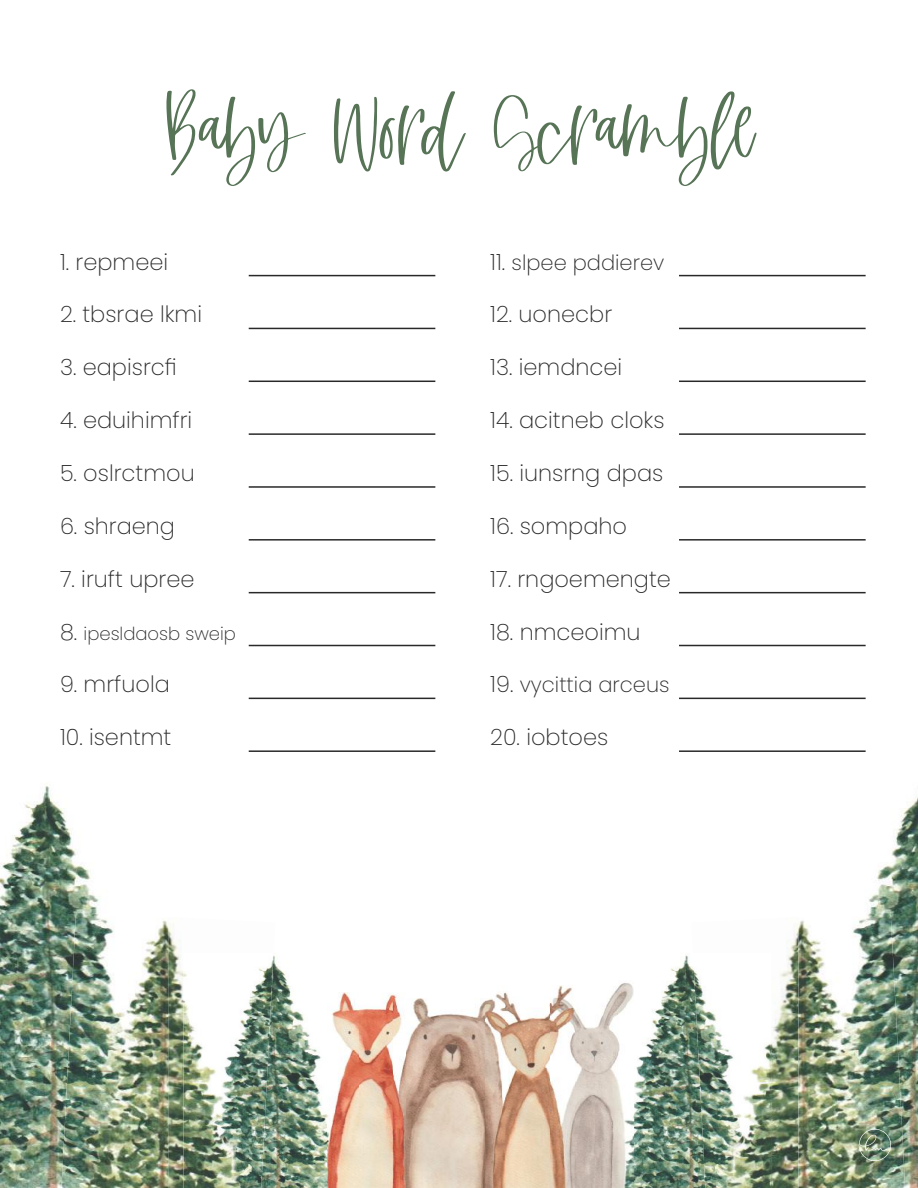
<style>
.page{position:relative;width:918px;height:1188px;background:#fff}
.page>*{position:absolute;margin:0;border:0;box-sizing:border-box;transform-origin:0 0}
.t1{font:165px "Aberfoyle South Script";color:#577457}
.t2{font:200 22.5px "Poppins";color:#292929}
.t3{font:200 21px "Poppins";color:#292929}
.t4{font:200 18px "Poppins";color:#292929}
.s1{font-size:22.5px}
</style>
<div class="page">
<img style="left:0;top:786px;width:99px;height:402px">
<img style="left:275px;top:960px;width:73px;height:228px">
<img style="left:634px;top:955px;width:57px;height:233px">
<img style="left:168px;top:924px;width:107px;height:264px">
<img style="left:61px;top:912px;width:107px;height:276px">
<img style="left:183px;top:953px;width:91px;height:235px">
<img style="left:869px;top:796px;width:49px;height:392px">
<img style="left:691px;top:924px;width:107px;height:264px">
<img style="left:693px;top:953px;width:78px;height:235px">
<img style="left:798px;top:912px;width:107px;height:276px">
<img style="left:559px;top:983px;width:75px;height:205px">
<img style="left:405px;top:999px;width:81px;height:189px">
<img style="left:486px;top:986px;width:89px;height:202px">
<img style="left:327px;top:993px;width:78px;height:195px">
<svg style="left:859px;top:1129px;width:32px;height:32px"></svg>
<hr style="left:249px;top:275px;width:186px;height:1px;background:#292929">
<hr style="left:249px;top:328px;width:186px;height:1px;background:#292929">
<hr style="left:249px;top:381px;width:186px;height:1px;background:#292929">
<hr style="left:249px;top:433px;width:186px;height:2px;background:#292929">
<hr style="left:249px;top:486px;width:186px;height:2px;background:#292929">
<hr style="left:249px;top:539px;width:186px;height:2px;background:#292929">
<hr style="left:249px;top:592px;width:186px;height:1px;background:#292929">
<hr style="left:249px;top:645px;width:186px;height:1px;background:#292929">
<hr style="left:249px;top:698px;width:186px;height:1px;background:#292929">
<hr style="left:249px;top:750px;width:186px;height:2px;background:#292929">
<hr style="left:679px;top:275px;width:187px;height:1px;background:#292929">
<hr style="left:679px;top:328px;width:187px;height:1px;background:#292929">
<hr style="left:679px;top:381px;width:187px;height:1px;background:#292929">
<hr style="left:679px;top:433px;width:187px;height:2px;background:#292929">
<hr style="left:679px;top:486px;width:187px;height:2px;background:#292929">
<hr style="left:679px;top:539px;width:187px;height:2px;background:#292929">
<hr style="left:679px;top:592px;width:187px;height:1px;background:#292929">
<hr style="left:679px;top:645px;width:187px;height:1px;background:#292929">
<hr style="left:679px;top:698px;width:187px;height:1px;background:#292929">
<hr style="left:679px;top:750px;width:187px;height:2px;background:#292929">
<h1 class="t1" style="left:163px;top:54px;width:595px">Baby Word Scramble</h1>
<p class="t2" style="left:60px;top:249px;width:110px">1. repmeei</p>
<p class="t2" style="left:60px;top:302px;width:144px">2. tbsrae lkmi</p>
<p class="t2" style="left:60px;top:354px;width:118px">3. eapisrcfi</p>
<p class="t2" style="left:60px;top:407px;width:134px">4. eduihimfri</p>
<p class="t2" style="left:60px;top:460px;width:136px">5. oslrctmou</p>
<p class="t2" style="left:60px;top:513px;width:117px">6. shraeng</p>
<p class="t2" style="left:60px;top:566px;width:136px">7. iruft upree</p>
<p class="t4" style="left:60px;top:623px;width:178px"><span class="s1">8.</span> ipesldaosb sweip</p>
<p class="t2" style="left:60px;top:671px;width:111px">9. mrfuola</p>
<p class="t2" style="left:60px;top:724px;width:113px">10. isentmt</p>
<p class="t3" style="left:490px;top:250px;width:176px"><span class="s1">11.</span> slpee pddierev</p>
<p class="t2" style="left:490px;top:302px;width:123px">12. uonecbr</p>
<p class="t2" style="left:490px;top:354px;width:134px">13. iemdncei</p>
<p class="t2" style="left:490px;top:407px;width:176px">14. acitneb cloks</p>
<p class="t2" style="left:490px;top:460px;width:175px">15. iunsrng dpas</p>
<p class="t2" style="left:490px;top:513px;width:138px">16. sompaho</p>
<p class="t2" style="left:490px;top:566px;width:182px">17. rngoemengte</p>
<p class="t2" style="left:490px;top:619px;width:152px">18. nmceoimu</p>
<p class="t3" style="left:490px;top:673px;width:181px"><span class="s1">19.</span> vycittia arceus</p>
<p class="t2" style="left:490px;top:724px;width:120px">20. iobtoes</p>
</div>
